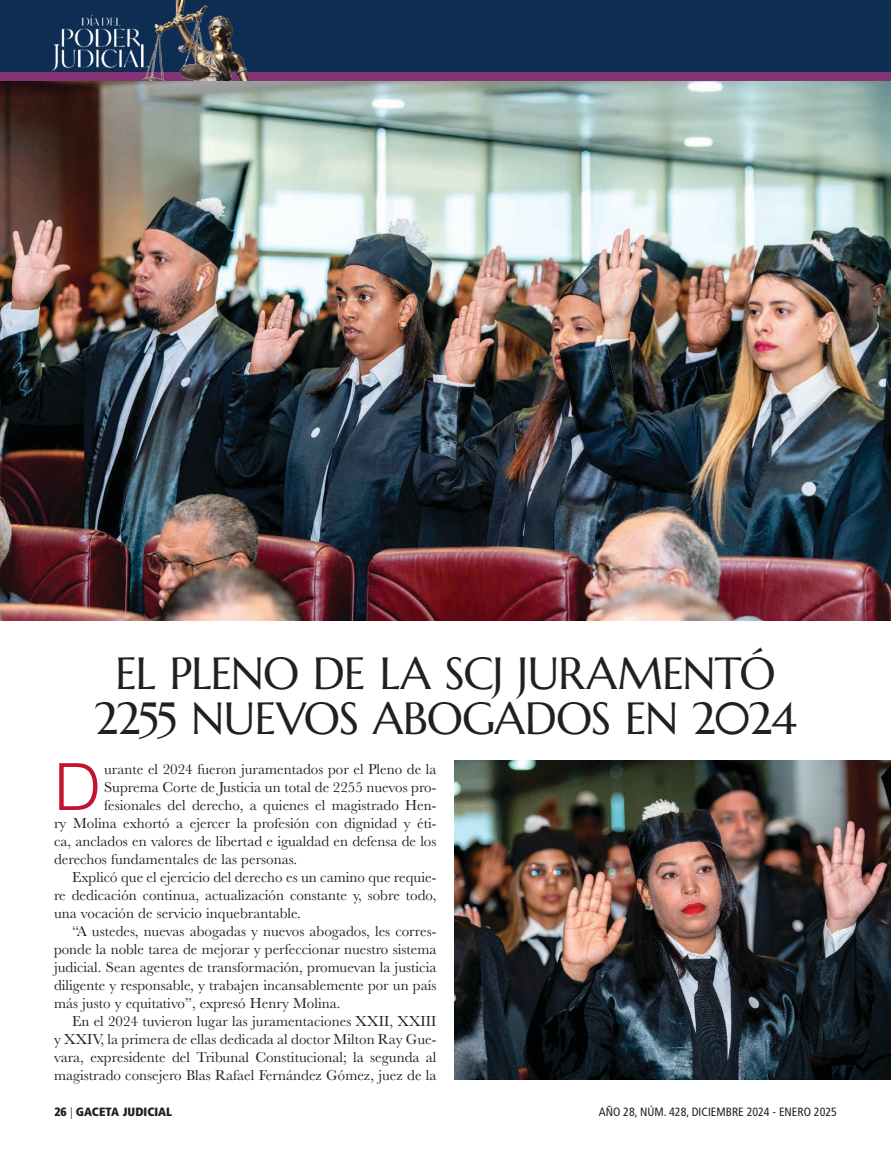
<style>
.page{position:relative;width:891px;height:1161px;background:#fff}
.page>*{position:absolute;margin:0;border:0;box-sizing:border-box;transform-origin:0 0}
.t1{font:300 64.95px "Helvetica";color:#c41230}
.t2{font:45px/45px "Marcellus SC";letter-spacing:-.025em;color:#231f20;text-align:center}
.t3{font:15px "Baskerville";color:#231f20}
.t4{font:condensed 12px "Frutiger LT Pro";color:#231f20}
.t5{font:900 condensed 12px "Frutiger LT Pro";color:#231f20}
.s1{font-weight:300}
</style>
<div class="page">
<div style="left:0;top:0;width:891px;height:72px;background:#0e2d53"></div>
<img style="left:52px;top:14px;width:86px;height:58px">
<div style="left:0;top:72px;width:891px;height:9px;background:#863376"></div>
<img style="left:138px;top:0;width:112px;height:81px">
<img style="left:0;top:81px;width:891px;height:540px">
<img style="left:454px;top:761px;width:437px;height:319px">
<h2 class="t2" style="left:94px;top:651px;width:704px">EL PLENO DE LA SCJ JURAMENTÓ<br>2255 NUEVOS ABOGADOS EN 2024</h2>
<h1 class="t1" style="left:54px;top:732px;width:48px">D</h1>
<p class="t3" style="left:104px;top:760px;width:334px">urante el 2024 fueron juramentados por el Pleno de la</p>
<p class="t3" style="left:104px;top:778px;width:334px">Suprema Corte de Justicia un total de 2255 nuevos pro-</p>
<p class="t3" style="left:104px;top:796px;width:334px">fesionales del derecho, a quienes el magistrado Hen-</p>
<p class="t3" style="left:54px;top:814px;width:384px">ry Molina exhortó a ejercer la profesión con dignidad y éti-</p>
<p class="t3" style="left:54px;top:832px;width:384px">ca, anclados en valores de libertad e igualdad en defensa de los</p>
<p class="t3" style="left:54px;top:850px;width:245px">derechos fundamentales de las personas.</p>
<p class="t3" style="left:72px;top:868px;width:366px">Explicó que el ejercicio del derecho es un camino que requie-</p>
<p class="t3" style="left:54px;top:886px;width:384px">re dedicación continua, actualización constante y, sobre todo,</p>
<p class="t3" style="left:54px;top:904px;width:248px">una vocación de servicio inquebrantable.</p>
<p class="t3" style="left:72px;top:922px;width:366px">“A ustedes, nuevas abogadas y nuevos abogados, les corres-</p>
<p class="t3" style="left:54px;top:940px;width:384px">ponde la noble tarea de mejorar y perfeccionar nuestro sistema</p>
<p class="t3" style="left:54px;top:958px;width:384px">judicial. Sean agentes de transformación, promuevan la justicia</p>
<p class="t3" style="left:54px;top:976px;width:384px">diligente y responsable, y trabajen incansablemente por un país</p>
<p class="t3" style="left:54px;top:994px;width:288px">más justo y equitativo”, expresó Henry Molina.</p>
<p class="t3" style="left:72px;top:1012px;width:366px">En el 2024 tuvieron lugar las juramentaciones XXII, XXIII</p>
<p class="t3" style="left:54px;top:1030px;width:384px">y XXIV, la primera de ellas dedicada al doctor Milton Ray Gue-</p>
<p class="t3" style="left:54px;top:1048px;width:384px">vara, expresidente del Tribunal Constitucional; la segunda al</p>
<p class="t3" style="left:54px;top:1066px;width:384px">magistrado consejero Blas Rafael Fernández Gómez, juez de la</p>
<p class="t5" style="left:54px;top:1104px;width:119px">26 <span class="s1">|</span> GACETA JUDICIAL</p>
<p class="t4" style="left:599px;top:1105px;width:240px">AÑO 28, NÚM. 428, DICIEMBRE 2024 - ENERO 2025</p>
</div>
